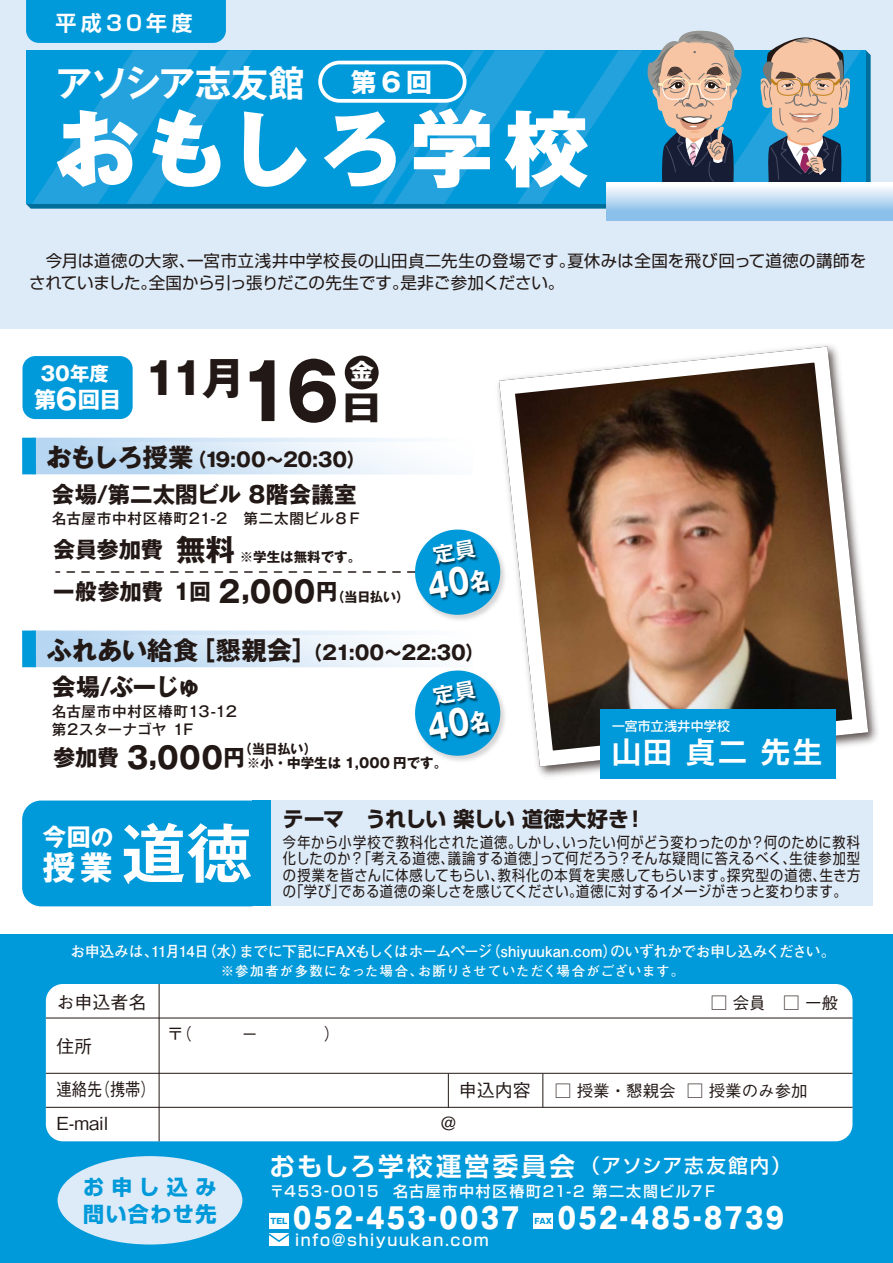
<style>
.page{position:relative;width:893px;height:1263px;background:#fff}
.page>*{position:absolute;margin:0;border:0;box-sizing:border-box;transform-origin:0 0}
.t1{font:800 84px "Gothic MB101 Pro";letter-spacing:.08em;color:#fff}
.t2{font:700 64.5px "Gothic MB101 Pr 5 De";color:#fff}
.t3{font:700 44.1px "Gothic MB101 Pr 5";color:#221815}
.t4{font:700 36.6px "Gothic MB101 Pro De";letter-spacing:-.01em;color:#fff}
.t5{font:700 33px "Gothic MB101 Pr 5";color:#fff}
.t6{font:700 29.7px "Gothic MB101 Pr 5";color:#221815;scale:.96 1}
.t7{font:700 28.8px "Shin Go Pro De";color:#fff}
.t8{font:800 28.2px "Gothic MB101 Pr 5";letter-spacing:.1em;color:#fff;scale:.85 1}
.t9{font:700 25.5px "Shin Go Pro De";letter-spacing:.105em;color:#fff}
.t10{font:700 24px "Gothic MB101 Pr 5";letter-spacing:-.05em;color:#221815}
.t11{font:700 24px "Gothic MB101 Pr 5";color:#fff}
.t12{font:700 22.95px "Gothic MB101 Pr 5";color:#fff;scale:1.05 1}
.t13{font:700 22.5px "Gothic MB101 Pr 5";letter-spacing:.005em;color:#221815}
.t14{font:700 22.35px/42px "Gothic MB101 Pr 5";letter-spacing:-.005em;color:#221815}
.t15{font:700 22.35px "Gothic MB101 Pr 5";color:#fff}
.t16{font:700 21px "Shin Go Pro";letter-spacing:-.02em;color:#221815}
.t17{font:700 21px/27px "Shin Go Pro";letter-spacing:.085em;color:#0099d9}
.t18{font:700 21px "Shin Go Pro De";letter-spacing:.205em;color:#fff}
.t19{font:700 19.5px "Gothic MB101 Pr 5";letter-spacing:-.005em;color:#221815}
.t20{font:700 19.5px "Gothic MB101 Pr 5";color:#fff}
.t21{font:500 18px "Gothic BBB Pr 5";color:#221815}
.t22{font:500 18px "Gothic BBB Pr 5";color:#221815;scale:.85 1}
.t23{font:16.5px/22.5px "Shin Go Pro";letter-spacing:.01em;color:#221815}
.t24{font:500 16.5px "Gothic BBB Pr 5";color:#221815}
.t25{font:500 15.9px "Shin Go Pro";letter-spacing:.1em;color:#fff}
.t26{font:15px/16.5px "Shin Go Pro";letter-spacing:.04em;color:#221815;text-align:justify;scale:.88 1}
.t27{font:700 15px "Futo Go B101 Pr 5";letter-spacing:-.045em;color:#fff}
.t28{font:500 15px "Shin Go Pro";letter-spacing:.11em;color:#fff}
.t29{font:500 14.55px/18px "Gothic MB101 Pr 5";letter-spacing:.015em;color:#221815}
.t30{font:500 14.55px "Gothic MB101 Pr 5";letter-spacing:.035em;color:#221815}
.t31{font:700 13.5px "Futo Go B101 Pr 5";letter-spacing:.055em;color:#fff}
.t32{font:700 13.5px "Gothic MB101 Pr 5";color:#221815}
.t33{font:700 13.5px "Gothic MB101 Pr 5";color:#221815;scale:.96 1}
.t34{font:500 12.75px "Shin Go Pro";letter-spacing:.025em;color:#fff}
.t35{font:800 7.65px "Gothic MB101 Pr 5";color:#0099d9}
.s1{font-family:"Gothic MB101 Pr 5";font-size:25.95px}
.s2{font-size:28.5px}
.s3{font-size:77.1px}
.s4{font-size:25.5px}
.s5{font-size:29.7px}
.s6{font-size:22.2px}
.s7{font-size:13.5px}
.s8{font-size:22.35px}
.s9{font-size:22.5px}
.s10{font-size:18px}
.s11{font-family:"Shin Go Pro";font-weight:500;font-size:19.5px}
</style>
<div class="page">
<div style="left:0;top:935px;width:893px;height:328px;background:#0099d9"></div>
<div style="left:0;top:0;width:893px;height:329px;background:#ddebf8"></div>
<svg style="left:504px;top:345px;width:372px;height:429px"></svg>
<div style="left:46px;top:984px;width:806px;height:157px;background:#fff;border-radius:17px"></div>
<hr style="left:46px;top:1018px;width:806px;height:1px;background:#221815">
<hr style="left:46px;top:1073px;width:806px;height:1px;background:#221815">
<hr style="left:46px;top:1107px;width:806px;height:1px;background:#221815">
<hr style="left:159px;top:984px;width:1px;height:157px;background:#221815">
<hr style="left:448px;top:1073px;width:1px;height:34px;background:#221815">
<hr style="left:543px;top:1073px;width:1px;height:34px;background:#221815">
<div style="left:58px;top:1156px;width:184px;height:88px;background:#ddebf8;border-radius:50%"></div>
<div style="left:269px;top:1213px;width:20px;height:15px;background:#fff"></div>
<div style="left:533px;top:1213px;width:20px;height:15px;background:#fff"></div>
<div style="left:269px;top:1233px;width:20px;height:13px;background:#fff"></div>
<svg style="left:269px;top:1233px;width:20px;height:9px"></svg>
<img style="left:504px;top:527px;width:5px;height:96px">
<div style="left:22px;top:356px;width:111px;height:63px;background:#0099d9;border-radius:13px"></div>
<div style="left:22px;top:438px;width:14px;height:36px;background:#0099d9"></div>
<div style="left:22px;top:800px;width:247px;height:106px;background:#0099d9;border-radius:19px"></div>
<div style="left:271px;top:800px;width:602px;height:106px;background:#ddebf8"></div>
<div style="left:252px;top:800px;width:19px;height:106px;background:#0099d9"></div>
<div style="left:600px;top:709px;width:236px;height:70px;background:#0099d9"></div>
<img style="left:449px;top:668px;width:60px;height:96px">
<div style="left:32px;top:630px;width:440px;height:37px;background:linear-gradient(to right,#abd0ef,#fff)"></div>
<div style="left:22px;top:630px;width:14px;height:37px;background:#0099d9"></div>
<div style="left:26px;top:0;width:200px;height:43px;background:#0099d9"></div>
<svg style="left:26px;top:50px;width:845px;height:159px;background:#1077a2"></svg>
<div style="left:26px;top:50px;width:840px;height:154px;background:#0099d9"></div>
<svg style="left:32px;top:50px;width:220px;height:154px"></svg>
<svg style="left:372px;top:30px;width:489px;height:174px"></svg>
<svg style="left:607px;top:183px;width:286px;height:38px;background:#bad9f1"></svg>
<div style="left:320px;top:63px;width:145px;height:38px;background:#0099d9;border-radius:19px"></div>
<div style="left:318px;top:61px;width:148px;height:42px;border:4px solid #fff;border-radius:19px"></div>
<svg style="left:42px;top:355px;width:462px;height:296px"></svg>
<svg style="left:415px;top:668px;width:89px;height:91px"></svg>
<h3 class="t18" style="left:55px;top:6px;width:139px">平成28年度</h3>
<h3 class="t18" style="left:106px;top:6px;width:38px">30</h3>
<h3 class="t4" style="left:55px;top:53px;width:378px">アソシア志友館 <span class="s1">第 6 回</span></h3>
<h1 class="t1" style="left:55px;top:79px;width:535px">おもしろ学校</h1>
<p class="t23" style="left:29px;top:247px;width:839px">　今月は道徳の大家、一宮市立浅井中学校長の山田貞二先生の登場です。夏休みは全国を飛び回って道徳の講師をされていました。全国から引っ張りだこの先生です。是非ご参加ください。</p>
<h3 class="t20" style="left:40px;top:357px;width:70px">30年度</h3>
<h3 class="t15" style="left:34px;top:381px;width:89px">第<span class="s2">6</span>回目</h3>
<h3 class="t3" style="left:144px;top:342px;width:241px">11月<span class="s3">16</span><sub>日</sub></h3>
<h3 class="t12" style="left:350px;top:353px;width:24px">金</h3>
<h3 class="t19" style="left:46px;top:443px;width:321px"><span class="s4">おもしろ授業</span>（19:00～20:30）</h3>
<h3 class="t13" style="left:52px;top:475px;width:306px">会場/第二太閤ビル 8階会議室</h3>
<h3 class="t14" style="left:53px;top:527px;width:358px">会員参加費<span class="s5">無料<br></span>一般参加費 <span class="s6">１回</span> <span class="s5">2,000</span>円<span class="s7">（当日払い）</span></h3>
<p class="t30" style="left:52px;top:506px;width:311px">名古屋市中村区椿町21-2　第二太閤ビル８Ｆ</p>
<p class="t32" style="left:240px;top:546px;width:123px">※学生は無料です。</p>
<h3 class="t19" style="left:46px;top:636px;width:440px"><span class="s4">ふれあい給食［懇親会］</span>（21:00～22:30）</h3>
<h3 class="t10" style="left:52px;top:666px;width:151px">会場/ぶーじゅ</h3>
<p class="t29" style="left:52px;top:701px;width:186px">名古屋市中村区椿町13-12第2スターナゴヤ 1F</p>
<h3 class="t6" style="left:53px;top:733px;width:201px"><span class="s8">参加費</span> 3,000<span class="s8">円</span></h3>
<p class="t33" style="left:239px;top:737px;width:83px">（当日払い）</p>
<p class="t32" style="left:247px;top:752px;width:202px">※小・中学生は 1,000 円です。</p>
<p class="t34" style="left:612px;top:716px;width:119px">一宮市立浅井中学校</p>
<h3 class="t7" style="left:612px;top:729px;width:211px">山田 貞二 先生</h3>
<h3 class="t11" style="left:43px;top:816px;width:72px">今回<span class="s9">の</span></h3>
<h3 class="t5" style="left:43px;top:840px;width:72px">授業</h3>
<h2 class="t2" style="left:121px;top:800px;width:132px">道徳</h2>
<h3 class="t16" style="left:283px;top:802px;width:364px">テーマ　うれしい 楽しい 道徳大好き！</h3>
<p class="t26" style="left:283px;top:832px;width:658px">今年から小学校で教科化された道徳。しかし、いったい何がどう変わったのか？何のために教科化したのか？「考える道徳、議論する道徳」って何だろう？そんな疑問に答えるべく、生徒参加型の授業を皆さんに体感してもらい、教科化の本質を実感してもらいます。探究型の道徳、生き方の「学び」である道徳の楽しさを感じてください。道徳に対するイメージがきっと変わります。</p>
<p class="t27" style="left:70px;top:940px;width:767px">お申込みは、11月14日（水）までに下記にFAXもしくはホームページ（shiyuukan.com）のいずれかでお申し込みください。</p>
<p class="t31" style="left:221px;top:960px;width:465px">※参加者が多数になった場合、お断りさせていただく場合がございます。</p>
<p class="t21" style="left:56px;top:987px;width:91px">お申込者名</p>
<p class="t21" style="left:56px;top:1032px;width:37px">住所</p>
<p class="t22" style="left:56px;top:1074px;width:118px">連絡先（携帯）</p>
<p class="t24" style="left:459px;top:1077px;width:350px"><span class="s10">申込内容　</span> □ 授業・懇親会 □ 授業のみ参加</p>
<p class="t21" style="left:56px;top:1108px;width:54px">E-mail</p>
<p class="t21" style="left:439px;top:1108px;width:19px">＠</p>
<p class="t24" style="left:687px;top:989px;width:153px"><span class="s10">　</span> □ 会員 □ 一般</p>
<h3 class="t17" style="left:83px;top:1171px;width:135px">お申し込み問い合わせ先</h3>
<h3 class="t9" style="left:269px;top:1145px;width:523px">おもしろ学校運営委員会<span class="s11">（アソシア志友館内）</span></h3>
<p class="t28" style="left:269px;top:1179px;width:449px">〒453-0015 名古屋市中村区椿町21-2 第二太閤ビル7Ｆ</p>
<h3 class="t8" style="left:293px;top:1194px;width:268px">052-453-0037</h3>
<p class="t35" style="left:271px;top:1214px;width:18px">TEL</p>
<p class="t25" style="left:295px;top:1227px;width:195px">info@shiyuukan.com</p>
<h3 class="t8" style="left:558px;top:1194px;width:268px">052-485-8739</h3>
<p class="t35" style="left:534px;top:1214px;width:19px">FAX</p>
</div>
